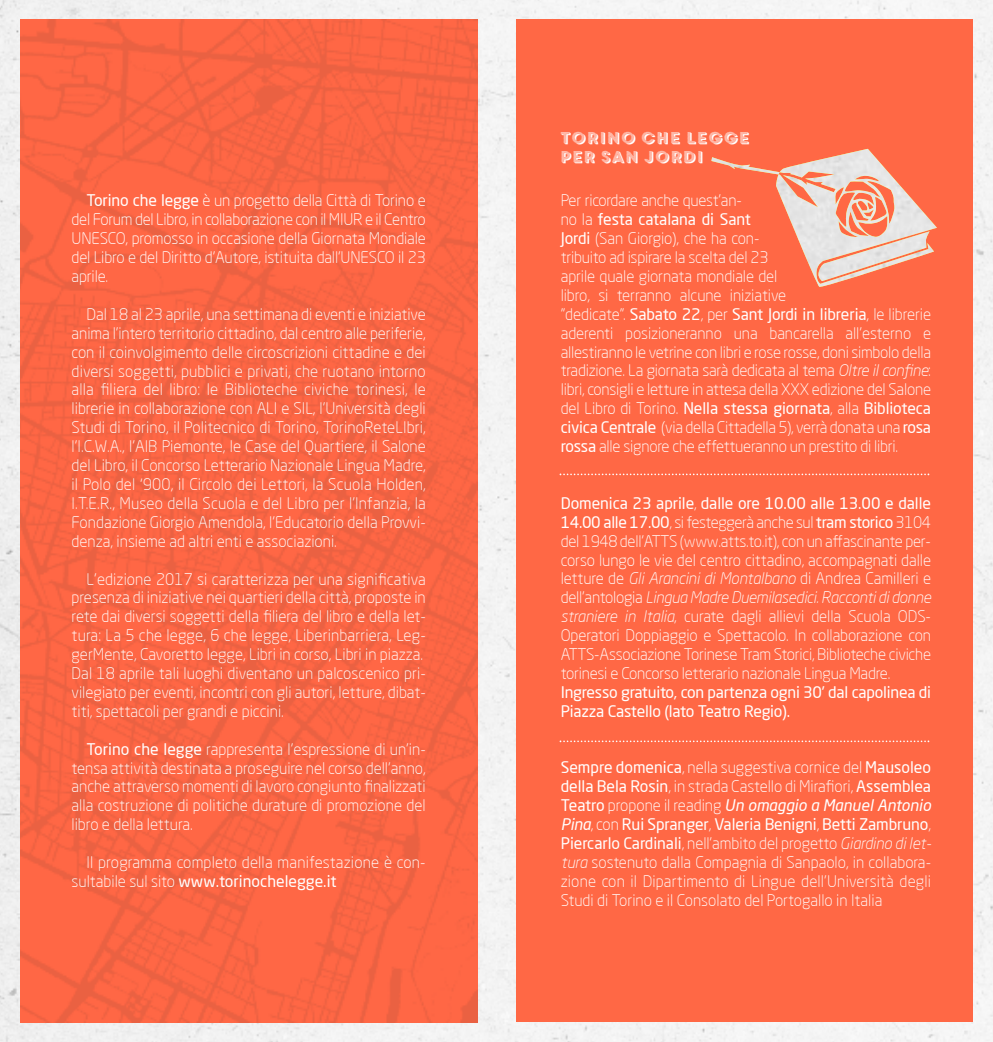
<style>
.page{position:relative;width:993px;height:1042px;background:#fff}
.page>*{position:absolute;margin:0;border:0;box-sizing:border-box;transform-origin:0 0}
.t1{font:300 15.75px/18.9px "Neo Sans Pro";letter-spacing:-.005em;color:#fff}
.t2{font:15.75px/18.9px "Neo Sans Pro";letter-spacing:-.015em;color:#fff}
.t3{font:15.75px/18.9px "Core Circus Pierrot 3";letter-spacing:-.05em;color:#fff}
.s1{font-weight:400}
.s2{font-style:italic}
.s3{font-weight:400;font-style:italic}
</style>
<div class="page">
<img style="left:0;top:0;width:992px;height:1042px">
<div style="left:516px;top:20px;width:456px;height:1002px;background:#ff6845"></div>
<img style="left:711px;top:149px;width:225px;height:138px">
<svg style="left:559px;top:473px;width:370px;height:2px"></svg>
<svg style="left:559px;top:740px;width:370px;height:2px"></svg>
<img style="left:20px;top:20px;width:457px;height:1002px">
<p class="t1" style="left:72px;top:193px;width:355px;text-align:justify;text-indent:15px"><span class="s1">Torino che legge</span> è un progetto della Città di Torino e del Forum del Libro, in collaborazione con il MIUR e il Centro UNESCO, promosso in occasione della Giornata Mondiale del Libro e del Diritto d'Autore, istituita dall’UNESCO il 23 aprile.</p>
<p class="t1" style="left:72px;top:306px;width:355px;text-align:justify;text-indent:15px">Dal 18 al 23 aprile, una settimana di eventi e iniziative anima l’intero territorio cittadino, dal centro alle periferie, con il coinvolgimento delle circoscrizioni cittadine e dei diversi soggetti, pubblici e privati, che ruotano intorno alla filiera del libro: le Biblioteche civiche torinesi, le librerie in collaborazione con ALI e SIL, l’Università degli Studi di Torino, il Politecnico di Torino, TorinoReteLIbri, l'I.C.W.A., l’AIB Piemonte, le Case del Quartiere, il Salone del Libro, il Concorso Letterario Nazionale Lingua Madre, il Polo del ‘900, il Circolo dei Lettori, la Scuola Holden, I.T.E.R., Museo della Scuola e del Libro per l’Infanzia, la Fondazione Giorgio Amendola, l’Educatorio della Provvi&shy;denza, insieme ad altri enti e associazioni.</p>
<p class="t1" style="left:71px;top:571px;width:355px;text-indent:15px">L’edizione 2017 si caratterizza per una significativa presenza di iniziative nei quartieri della città, proposte in rete dai diversi soggetti della filiera del libro e della let&shy;tura: La 5 che legge, 6 che legge, Liberinbarriera, Leg&shy;gerMente, Cavoretto legge, Libri in corso, Libri in piazza.<br>Dal 18 aprile tali luoghi diventano un palcoscenico pri&shy;vilegiato per eventi, incontri con gli autori, letture, dibat&shy;titi, spettacoli per grandi e piccini.</p>
<p class="t1" style="left:71px;top:741px;width:355px;text-align:justify;text-indent:15px"><span class="s1">Torino che legge</span> rappresenta l’espressione di un’in&shy;tensa attività destinata a proseguire nel corso dell’anno, anche attraverso momenti di lavoro congiunto finalizzati alla costruzione di politiche durature di promozione del libro e della lettura.</p>
<p class="t1" style="left:71px;top:854px;width:355px;text-indent:15px">Il programma completo della manifestazione è con&shy;sultabile sul sito <span class="s1">www.torinochelegge.it</span></p>
<p class="t3" style="left:558px;top:128px;width:193px">TORINO CHE LEGGE<br>PER SAN JORDI</p>
<p class="t1" style="left:560px;top:193px;width:372px">Per ricordare anche quest’an-<br>no la <span class="s1">festa catalana di Sant<br>Jordi</span> (San Giorgio), che ha con-<br>tribuito ad ispirare la scelta del 23<br>aprile quale giornata mondiale del<br>libro, si terranno alcune iniziative<br>"dedicate". <span class="s1">Sabato 22</span>, per <span class="s1">Sant Jordi in libreria</span>, le librerie aderenti posizioneranno una bancarella all’esterno e allestiranno le vetrine con libri e rose rosse, doni simbolo della tradizione. La giornata sarà dedicata al tema <span class="s2">Oltre il confine</span>: libri, consigli e letture in attesa della XXX edizione del Salone del Libro di Torino. <span class="s1">Nella stessa giornata</span>, alla <span class="s1">Biblioteca civica Centrale</span> (via della Cittadella 5), verrà donata una <span class="s1">rosa rossa</span> alle signore che effettueranno un prestito di libri.</p>
<p class="t1" style="left:560px;top:495px;width:372px;text-align:justify"><span class="s1">Domenica 23 aprile</span>, <span class="s1">dalle ore 10.00 alle 13.00 e dalle 14.00 alle 17.00</span>, si festeggerà anche sul <span class="s1">tram storico</span> 3104 del 1948 dell’ATTS (www.atts.to.it), con un affascinante per&shy;corso lungo le vie del centro cittadino, accompagnati dalle letture de <span class="s2">Gli Arancini di Montalbano</span> di Andrea Camilleri e dell'antologia <span class="s2">Lingua Madre Duemilasedici. Racconti di donne straniere in Italia</span>, curate dagli allievi della Scuola ODS-Operatori Doppiaggio e Spettacolo. In collaborazione con ATTS-Associazione Torinese Tram Storici, Biblioteche civiche torinesi e Concorso letterario nazionale Lingua Madre.</p>
<p class="t2" style="left:560px;top:684px;width:372px">Ingresso gratuito, con partenza ogni 30' dal capolinea di<br>Piazza Castello (lato Teatro Regio).</p>
<p class="t1" style="left:560px;top:760px;width:372px"><span class="s1">Sempre domenica</span>, nella suggestiva cornice del <span class="s1">Mausoleo della Bela Rosin</span>, in strada Castello di Mirafiori, <span class="s1">Assemblea Teatro</span> propone il reading <span class="s3">Un omaggio a Manuel Antonio Pina</span>, con <span class="s1">Rui Spranger</span>, <span class="s1">Valeria Benigni</span>, <span class="s1">Betti Zambruno</span>, <span class="s1">Piercarlo Cardinali</span>, nell’ambito del progetto <span class="s2">Giardino di let&shy;tura</span> sostenuto dalla Compagnia di Sanpaolo, in collabora&shy;zione con il Dipartimento di Lingue dell’Università degli Studi di Torino e il Consolato del Portogallo in Italia</p>
</div>
